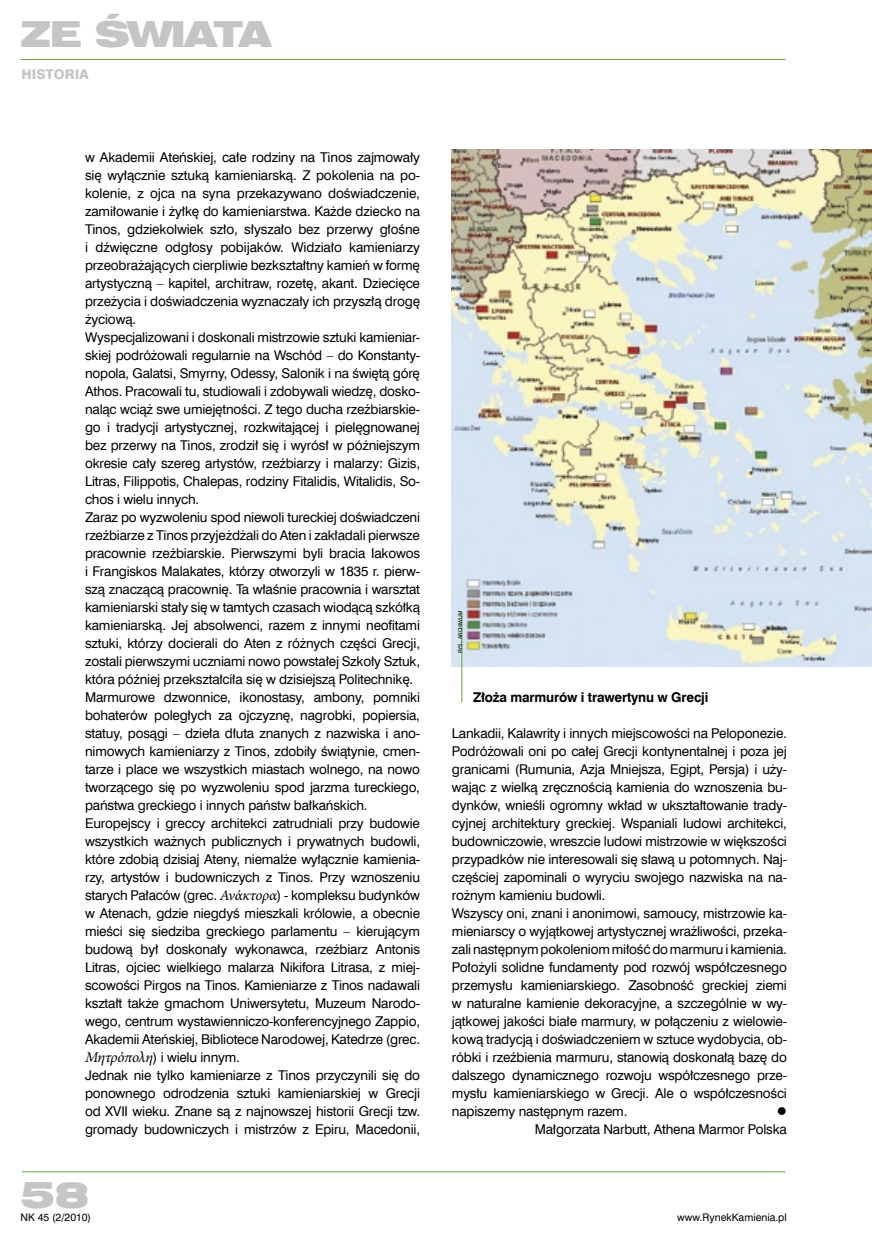
<style>
.page{position:relative;width:872px;height:1242px;background:#fff}
.page>*{position:absolute;margin:0;border:0;box-sizing:border-box;transform-origin:0 0}
.t1{font:36px "Swis 721 Blk Ex EU";letter-spacing:-.05em;color:#c4c5c6}
.t2{font:13.5px/18px "Swis 721 EU";letter-spacing:-.015em;color:#000}
.t3{font:700 13.5px "Swis 721 EU";letter-spacing:-.015em;color:#000}
.t4{font:13.5px "Swis 721 Hv EU";color:#c4c5c6}
.t5{font:13.5px "Wingdings";color:#000}
.t6{font:10.5px "Swis 721 EU";color:#000}
.t7{font:5.25px "Swis 721 EU";color:#000}
.s1{font-family:"Minion Pro";font-style:italic;font-size:15px}
.s2{font-size:7.5px}
</style>
<div class="page">
<hr style="left:22px;top:1171px;width:763px;height:1px;background:#6aa039">
<hr style="left:21px;top:59px;width:764px;height:1px;background:#6aa039">
<img style="left:452px;top:149px;width:420px;height:517px">
<hr style="left:461px;top:612px;width:1px;height:90px;background:#6aa039">
<h1 class="t1" style="left:21px;top:13px;width:252px">ZE ŚWIATA</h1>
<p class="t4" style="left:22px;top:66px;width:69px">HISTORIA</p>
<p class="t2" style="left:85px;top:149px;width:336px">w Akademii Ateńskiej, całe rodziny na Tinos zajmowały się wyłącznie sztuką kamieniarską. Z pokolenia na po&shy;kolenie, z ojca na syna przekazywano doświadczenie, zamiłowanie i żyłkę do kamieniarstwa. Każde dziecko na Tinos, gdziekolwiek szło, słyszało bez przerwy głośne i dźwięczne odgłosy pobijaków. Widziało kamieniarzy przeobrażających cierpliwie bezkształtny kamień w formę artystyczną – kapitel, architraw, rozetę, akant. Dziecięce przeżycia i doświadczenia wyznaczały ich przyszłą drogę życiową.<br>Wyspecjalizowani i doskonali mistrzowie sztuki kamieniar&shy;skiej podróżowali regularnie na Wschód – do Konstanty&shy;nopola, Galatsi, Smyrny, Odessy, Salonik i na świętą górę Athos. Pracowali tu, studiowali i zdobywali wiedzę, dosko&shy;naląc wciąż swe umiejętności. Z tego ducha rzeźbiarskie&shy;go i tradycji artystycznej, rozkwitającej i pielęgnowanej bez przerwy na Tinos, zrodził się i wyrósł w późniejszym okresie cały szereg artystów, rzeźbiarzy i malarzy: Gizis, Litras, Filippotis, Chalepas, rodziny Fitalidis, Witalidis, So&shy;chos i wielu innych.<br>Zaraz po wyzwoleniu spod niewoli tureckiej doświadczeni rzeźbiarze z Tinos przyjeżdżali do Aten i zakładali pierwsze pracownie rzeźbiarskie. Pierwszymi byli bracia Iakowos i Frangiskos Malakates, którzy otworzyli w 1835 r. pierw&shy;szą znaczącą pracownię. Ta właśnie pracownia i warsztat kamieniarski stały się w tamtych czasach wiodącą szkółką kamieniarską. Jej absolwenci, razem z innymi neofitami sztuki, którzy docierali do Aten z różnych części Grecji, zostali pierwszymi uczniami nowo powstałej Szkoły Sztuk, która później przekształciła się w dzisiejszą Politechnikę.<br>Marmurowe dzwonnice, ikonostasy, ambony, pomniki bohaterów poległych za ojczyznę, nagrobki, popiersia, statuy, posągi – dzieła dłuta znanych z nazwiska i ano&shy;nimowych kamieniarzy z Tinos, zdobiły świątynie, cmen&shy;tarze i place we wszystkich miastach wolnego, na nowo tworzącego się po wyzwoleniu spod jarzma tureckiego, państwa greckiego i innych państw bałkańskich.<br>Europejscy i greccy architekci zatrudniali przy budowie wszystkich ważnych publicznych i prywatnych budowli, które zdobią dzisiaj Ateny, niemalże wyłącznie kamienia&shy;rzy, artystów i budowniczych z Tinos. Przy wznoszeniu starych Pałaców (grec. <span class="s1">Ανάκτορα</span>) - kompleksu budynków w Atenach, gdzie niegdyś mieszkali królowie, a obecnie mieści się siedziba greckiego parlamentu – kierującym budową był doskonały wykonawca, rzeźbiarz Antonis Litras, ojciec wielkiego malarza Nikifora Litrasa, z miej&shy;scowości Pirgos na Tinos. Kamieniarze z Tinos nadawali kształt także gmachom Uniwersytetu, Muzeum Narodo&shy;wego, centrum wystawienniczo-konferencyjnego Zappio, Akademii Ateńskiej, Bibliotece Narodowej, Katedrze (grec.<br><span class="s1">Μητρόπολη</span>) i wielu innym.<br>Jednak nie tylko kamieniarze z Tinos przyczynili się do ponownego odrodzenia sztuki kamieniarskiej w Grecji od XVII wieku. Znane są z najnowszej historii Grecji tzw. gromady budowniczych i mistrzów z Epiru, Macedonii,</p>
<h1 class="t1" style="left:21px;top:1173px;width:70px">58</h1>
<p class="t6" style="left:21px;top:1210px;width:72px">NK 45 (2/2010)</p>
<p class="t7" style="left:457px;top:653px;width:44px;rotate:-90deg">rys<span class="s2">.</span> archiwum</p>
<p class="t3" style="left:473px;top:689px;width:237px">Złoża marmurów i trawertynu w Grecji</p>
<p class="t2" style="left:452px;top:725px;width:336px">Lankadii, Kalawrity i innych miejscowości na Peloponezie.<br>Podróżowali oni po całej Grecji kontynentalnej i poza jej granicami (Rumunia, Azja Mniejsza, Egipt, Persja) i uży&shy;wając z wielką zręcznością kamienia do wznoszenia bu&shy;dynków, wnieśli ogromny wkład w ukształtowanie trady&shy;cyjnej architektury greckiej. Wspaniali ludowi architekci, budowniczowie, wreszcie ludowi mistrzowie w większości przypadków nie interesowali się sławą u potomnych. Naj&shy;częściej zapominali o wyryciu swojego nazwiska na na&shy;rożnym kamieniu budowli.<br>Wszyscy oni, znani i anonimowi, samoucy, mistrzowie ka&shy;mieniarscy o wyjątkowej artystycznej wrażliwości, przeka&shy;zali następnym pokoleniom miłość do marmuru i kamienia.<br>Położyli solidne fundamenty pod rozwój współczesnego przemysłu kamieniarskiego. Zasobność greckiej ziemi w naturalne kamienie dekoracyjne, a szczególnie w wy&shy;jątkowej jakości białe marmury, w połączeniu z wielowie&shy;kową tradycją i doświadczeniem w sztuce wydobycia, ob&shy;róbki i rzeźbienia marmuru, stanowią doskonałą bazę do dalszego dynamicznego rozwoju współczesnego prze&shy;mysłu kamieniarskiego w Grecji. Ale o współczesności napiszemy następnym razem.</p>
<p class="t5" style="left:777px;top:1104px;width:12px">●</p>
<p class="t2" style="left:535px;top:1121px;width:254px">Małgorzata Narbutt, Athena Marmor Polska</p>
<p class="t6" style="left:677px;top:1210px;width:111px">www.RynekKamienia.pl</p>
</div>
